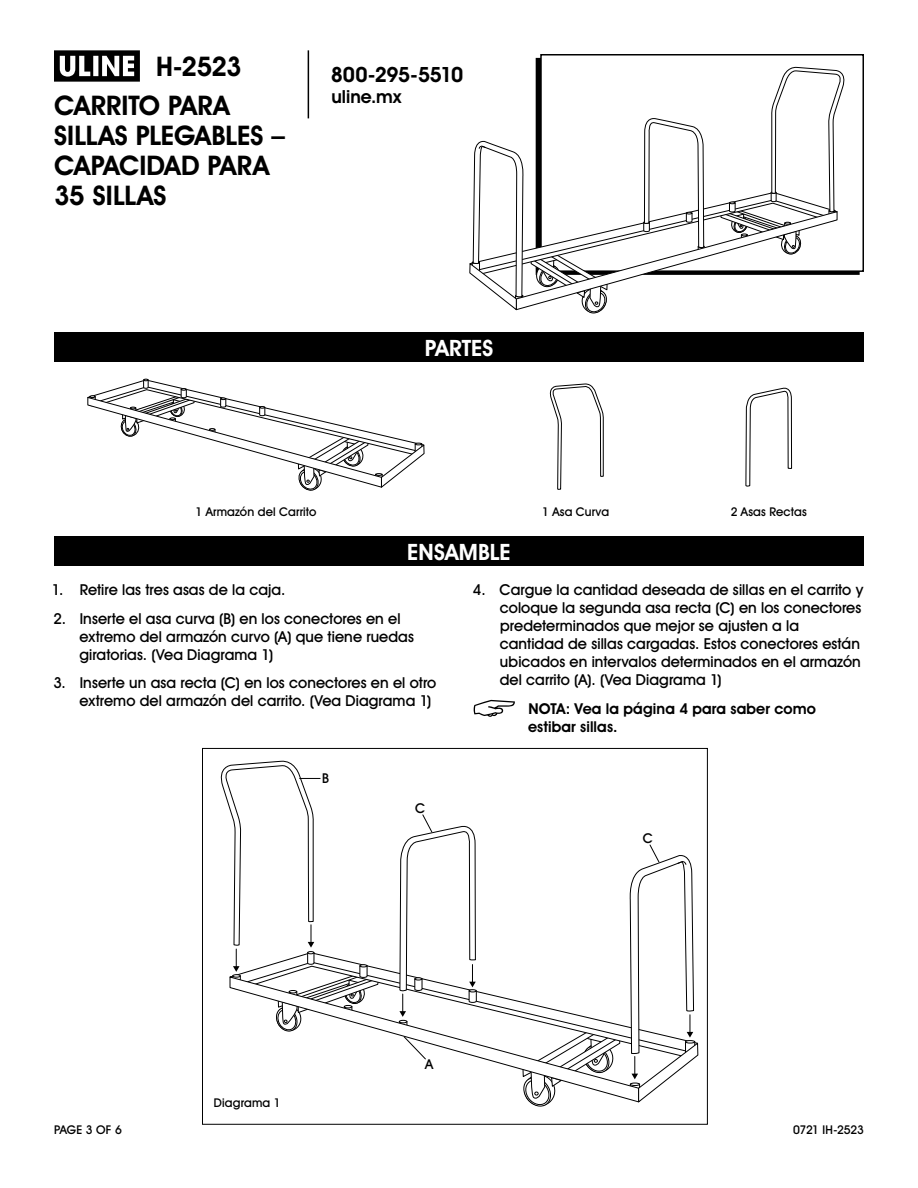
<style>
.page{position:relative;width:918px;height:1188px;background:#fff}
.page>*{position:absolute;margin:0;border:0;box-sizing:border-box;transform-origin:0 0}
.t1{font:700 27px/30px "Uline Two Knine";color:#000}
.t2{font:700 22.5px "Uline Two Knine";letter-spacing:.005em;color:#fff}
.t3{font:700 21px "Uline Two Knine";letter-spacing:-.02em;color:#000}
.t4{font:700 18px "Uline Two Knine";color:#000}
.t5{font:15px/18px "Uline Two Knine";letter-spacing:.005em;color:#000}
.t6{font:700 15px/18px "Uline Two Knine";letter-spacing:.005em;color:#000}
.t7{font:13.5px "Uline Two Knine";color:#000}
.t8{font:12px "Uline Two Knine";letter-spacing:.015em;color:#000}
.t9{font:12px "Uline Two Knine";letter-spacing:-.02em;color:#000}
</style>
<div class="page">
<hr style="left:308px;top:50px;width:1px;height:68px;background:#000">
<svg style="left:54px;top:50px;width:86px;height:32px"></svg>
<div style="left:540px;top:54px;width:324px;height:218px;border:2px solid #000"></div>
<svg style="left:469px;top:65px;width:379px;height:249px"></svg>
<svg style="left:87px;top:379px;width:338px;height:112px"></svg>
<svg style="left:549px;top:383px;width:55px;height:107px"></svg>
<svg style="left:745px;top:387px;width:47px;height:100px"></svg>
<div style="left:54px;top:332px;width:810px;height:30px;background:#000"></div>
<div style="left:54px;top:536px;width:810px;height:30px;background:#000"></div>
<svg style="left:474px;top:700px;width:41px;height:17px"></svg>
<svg style="left:530px;top:1103px;width:19px;height:4px"></svg>
<svg style="left:379px;top:977px;width:249px;height:126px"></svg>
<svg style="left:628px;top:844px;width:71px;height:259px"></svg>
<svg style="left:220px;top:760px;width:159px;height:272px"></svg>
<svg style="left:398px;top:814px;width:79px;height:246px"></svg>
<h1 class="t1" style="left:156px;top:51px;width:87px">H-2523</h1>
<h1 class="t1" style="left:54px;top:90px;width:232px">CARRITO PARA<br>SILLAS PLEGABLES –<br>CAPACIDAD PARA<br>35 SILLAS</h1>
<h3 class="t3" style="left:331px;top:62px;width:134px">800-295-5510</h3>
<p class="t4" style="left:331px;top:86px;width:71px">uline.mx</p>
<h2 class="t2" style="left:425px;top:334px;width:70px">PARTES</h2>
<p class="t8" style="left:195px;top:504px;width:123px">1 Armazón del Carrito</p>
<p class="t8" style="left:542px;top:504px;width:69px">1 Asa Curva</p>
<p class="t8" style="left:731px;top:504px;width:78px">2 Asas Rectas</p>
<h2 class="t2" style="left:407px;top:538px;width:105px">ENSAMBLE</h2>
<p class="t5" style="left:52px;top:580px;width:235px">1. Retire las tres asas de la caja.</p>
<p class="t5" style="left:79px;top:609px;width:336px;text-indent:-26px">2. Inserte el asa curva (B) en los conectores en el extremo del armazón curvo (A) que tiene ruedas giratorias. (Vea Diagrama 1)</p>
<p class="t5" style="left:79px;top:674px;width:358px;text-indent:-26px">3. Inserte un asa recta (C) en los conectores en el otro extremo del armazón del carrito. (Vea Diagrama 1)</p>
<p class="t7" style="left:322px;top:770px;width:8px">B</p>
<p class="t7" style="left:415px;top:800px;width:12px">C</p>
<p class="t5" style="left:500px;top:580px;width:365px;text-indent:-27px">4. Cargue la cantidad deseada de sillas en el carrito y coloque la segunda asa recta (C) en los conectores predeterminados que mejor se ajusten a la cantidad de sillas cargadas. Estos conectores están ubicados en intervalos determinados en el armazón del carrito (A). (Vea Diagrama 1)</p>
<p class="t6" style="left:528px;top:699px;width:289px">NOTA: Vea la página 4 para saber como estibar sillas.</p>
<p class="t7" style="left:643px;top:830px;width:12px">C</p>
<p class="t8" style="left:214px;top:1095px;width:68px">Diagrama 1</p>
<p class="t7" style="left:425px;top:1056px;width:10px">A</p>
<p class="t8" style="left:54px;top:1122px;width:69px">PAGE 3 OF 6</p>
<p class="t9" style="left:793px;top:1122px;width:72px">0721 IH-2523</p>
</div>
